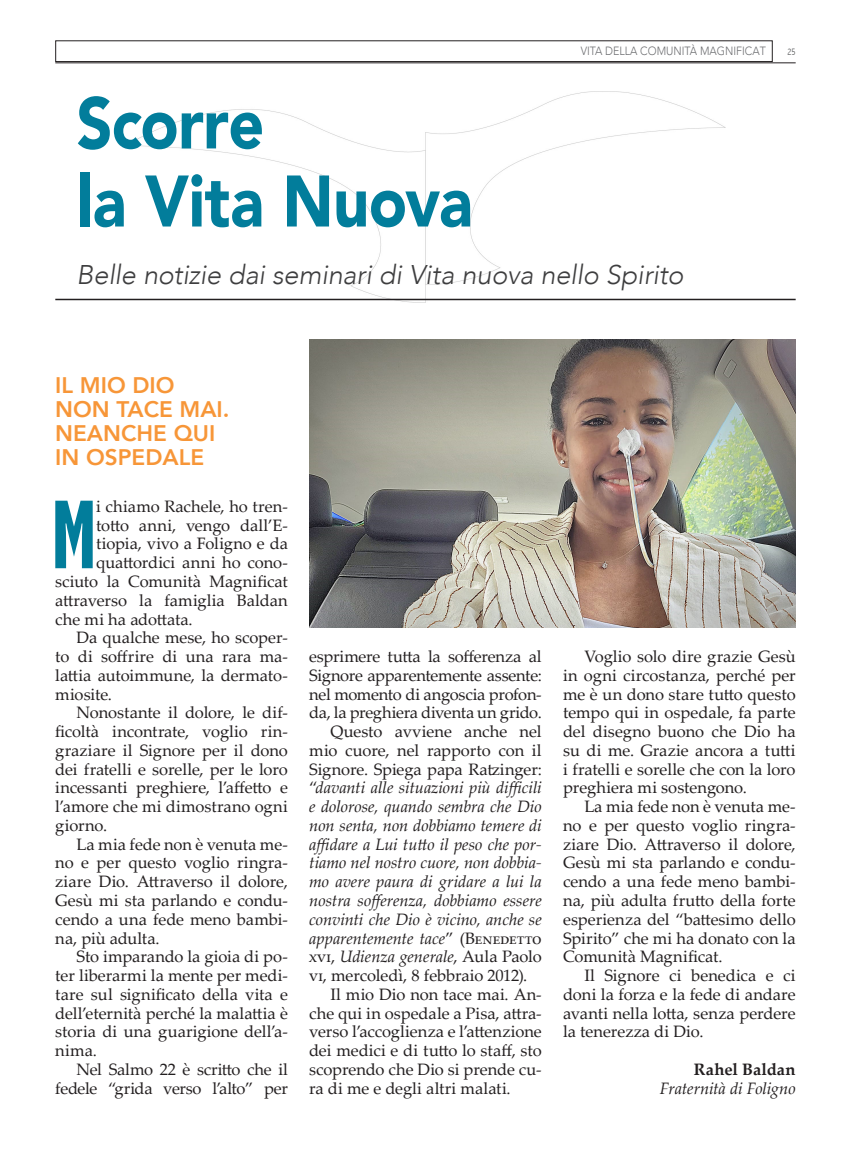
<style>
.page{position:relative;width:851px;height:1149px;background:#fff}
.page>*{position:absolute;margin:0;border:0;box-sizing:border-box;transform-origin:0 0}
.articolo_primo_parag{font:800 condensed 99.15px "Abadi";color:#027d9b;scale:.7 1}
.titolo{font:900 72px/78px "Avenir";letter-spacing:-.005em;color:#027d9b;scale:.87 1}
.titolo-2{font:italic 300 27px "Avenir";letter-spacing:-.005em;color:#3e3e3f}
.catechesi_tit{font:800 22.5px/24px "Avenir";color:#f79638}
.articolo_testo{font:16.5px/18.8px "Palatino Linotype";letter-spacing:-.005em;color:#231f20;text-align:justify}
.articolo_testo-2{font:italic 16.5px/18.8px "Palatino Linotype";color:#231f20;text-align:justify}
.articolo_primo_parag-2{font:16.5px "Palatino Linotype";letter-spacing:-.005em;color:#231f20}
.firma_articolo{font:italic 16.5px "Palatino Linotype";letter-spacing:-.015em;color:#231f20}
.firma_articolo-2{font:700 16.5px "Palatino Linotype";letter-spacing:.005em;color:#231f20}
.t1{font:300 11.85px "Avenir";color:#6c6d70;scale:.9 1}
.t2{font:300 condensed 9.75px "Abadi";color:#57585a;scale:.9 1}
.s1{font-style:normal}
</style>
<div class="page">
<img style="left:125px;top:92px;width:600px;height:211px">
<hr style="left:55px;top:63px;width:740px;height:1px;background:#231f20">
<hr style="left:55px;top:298px;width:740px;height:2px;background:#231f20">
<div style="left:55px;top:40px;width:717px;height:22px;border:1px solid #231f20"></div>
<img style="left:309px;top:339px;width:486px;height:288px">
<p class="t1" style="left:580px;top:42px;width:207px">VITA DELLA COMUNITÀ MAGNIFICAT</p>
<p class="t2" style="left:787px;top:46px;width:10px">25</p>
<p class="titolo" style="left:77px;top:82px;width:456px">Scorre<br>la Vita Nuova</p>
<p class="titolo-2" style="left:77px;top:258px;width:608px">Belle notizie dai seminari di Vita nuova nello Spirito</p>
<p class="catechesi_tit" style="left:55px;top:373px;width:176px">IL MIO DIO<br>NON TACE MAI.<br>NEANCHE QUI<br>IN OSPEDALE</p>
<p class="articolo_primo_parag" style="left:52px;top:477px;width:64px">M</p>
<p class="articolo_primo_parag-2" style="left:96px;top:494px;width:193px">i chiamo Rachele, ho tren-</p>
<p class="articolo_primo_parag-2" style="left:96px;top:513px;width:193px">totto anni, vengo dall’E-</p>
<p class="articolo_primo_parag-2" style="left:96px;top:532px;width:193px">tiopia, vivo a Foligno e da</p>
<p class="articolo_primo_parag-2" style="left:96px;top:550px;width:193px">quattordici anni ho cono-</p>
<p class="articolo_primo_parag-2" style="left:55px;top:569px;width:234px">sciuto la Comunità Magnificat</p>
<p class="articolo_primo_parag-2" style="left:55px;top:588px;width:234px">attraverso la famiglia Baldan</p>
<p class="articolo_primo_parag-2" style="left:55px;top:607px;width:139px">che mi ha adottata.</p>
<p class="articolo_testo" style="left:55px;top:627px;width:234px;text-indent:21px">Da qualche mese, ho scoper&shy;to di soffrire di una rara ma&shy;lattia autoimmune, la dermato&shy;miosite.</p>
<p class="articolo_testo" style="left:55px;top:702px;width:234px;text-indent:21px">Nonostante il dolore, le dif&shy;ficoltà incontrate, voglio rin&shy;graziare il Signore per il dono dei fratelli e sorelle, per le loro incessanti preghiere, l’affetto e l’amore che mi dimostrano ogni giorno.</p>
<p class="articolo_testo" style="left:55px;top:833px;width:234px;text-indent:21px">La mia fede non è venuta me&shy;no e per questo voglio ringra&shy;ziare Dio. Attraverso il dolore, Gesù mi sta parlando e condu&shy;cendo a una fede meno bambi&shy;na, più adulta.</p>
<p class="articolo_testo" style="left:55px;top:946px;width:234px;text-indent:21px">Sto imparando la gioia di po&shy;ter liberarmi la mente per medi&shy;tare sul significato della vita e dell’eternità perché la malattia è storia di una guarigione dell’a&shy;nima.</p>
<p class="articolo_testo" style="left:55px;top:1058px;width:234px;text-align:right">Nel Salmo 22 è scritto che il fedele “grida verso l’alto” per</p>
<p class="articolo_testo" style="left:309px;top:646px;width:234px">esprimere tutta la sofferenza al Signore apparentemente assente: nel momento di angoscia profon&shy;da, la preghiera diventa un grido.</p>
<p class="articolo_testo-2" style="left:309px;top:721px;width:234px;text-indent:21px"><span class="s1">Questo avviene anche nel mio cuore, nel rapporto con il Signore. Spiega papa Ratzinger: “</span>davanti alle situazioni più difficili e dolorose, quando sembra che Dio non senta, non dobbiamo temere di affidare a Lui tutto il peso che por&shy;tiamo nel nostro cuore, non dobbia&shy;mo avere paura di gridare a lui la nostra sofferenza, dobbiamo essere convinti che Dio è vicino, anche se apparentemente tace<span class="s1">” (Benedetto xvi,</span> Udienza generale<span class="s1">, Aula Paolo vi, mercoledì, 8 febbraio 2012).</span></p>
<p class="articolo_testo" style="left:309px;top:983px;width:234px;text-indent:21px">Il mio Dio non tace mai. An&shy;che qui in ospedale a Pisa, attra&shy;verso l’accoglienza e l’attenzione dei medici e di tutto lo staff, sto scoprendo che Dio si prende cu&shy;ra di me e degli altri malati.</p>
<p class="articolo_testo" style="left:563px;top:646px;width:234px;text-indent:21px">Voglio solo dire grazie Gesù in ogni circostanza, perché per me è un dono stare tutto questo tempo qui in ospedale, fa parte del disegno buono che Dio ha su di me. Grazie ancora a tutti i fratelli e sorelle che con la loro preghiera mi sostengono.</p>
<p class="articolo_testo" style="left:563px;top:796px;width:234px;text-indent:21px">La mia fede non è venuta me&shy;no e per questo voglio ringra&shy;ziare Dio. Attraverso il dolore, Gesù mi sta parlando e condu&shy;cendo a una fede meno bambi&shy;na, più adulta frutto della forte esperienza del “battesimo dello Spirito” che mi ha donato con la Comunità Magnificat.</p>
<p class="articolo_testo" style="left:563px;top:965px;width:234px;text-indent:21px">Il Signore ci benedica e ci doni la forza e la fede di andare avanti nella lotta, senza perdere la tenerezza di Dio.</p>
<p class="firma_articolo-2" style="left:693px;top:1057px;width:103px">Rahel Baldan</p>
<p class="firma_articolo" style="left:659px;top:1075px;width:137px">Fraternità di Foligno</p>
</div>
